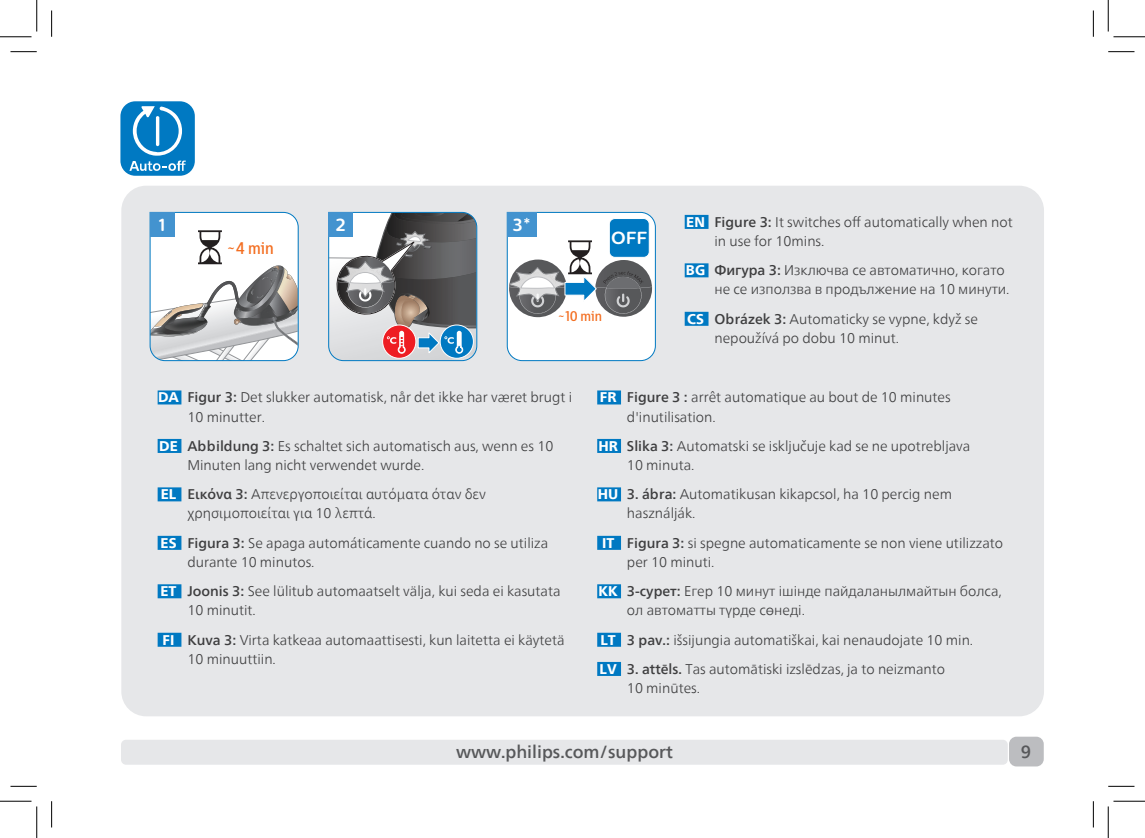
<style>
.page{position:relative;width:1145px;height:838px;background:#fff}
.page>*{position:absolute;margin:0;border:0;box-sizing:border-box;transform-origin:0 0}
.t1{font:500 17.5px "Neue Frutiger World";color:#57585a}
.t2{font:700 17.5px "Centrale Sans Rnd";color:#fff}
.t3{font:500 16.8px "Centrale Sans Cnd";color:#f36e21}
.Figure_7{font:300 14px/19.2px "Neue Frutiger World";color:#3e3e3f}
.t4{font:500 14px "Centrale Sans Cnd";color:#f36e21}
.s1{font-weight:800;color:#fff}
.s2{font-weight:500}
</style>
<div class="page">
<div style="left:1009px;top:736px;width:35px;height:30px;background:#bcbdc0;border-radius:7px"></div>
<div style="left:121px;top:739px;width:887px;height:25px;background:#e6e7e9;border-radius:5px"></div>
<svg style="left:120px;top:101px;width:75px;height:75px;background:#3393ce"></svg>
<div style="left:121px;top:186px;width:923px;height:530px;background:#e6e7e9;border-radius:25px"></div>
<svg style="left:149px;top:212px;width:150px;height:149px;background:#d1d3d5"></svg>
<div style="left:150px;top:212px;width:25px;height:25px;background:#4393cf"></div>
<svg style="left:328px;top:212px;width:150px;height:149px"></svg>
<div style="left:328px;top:212px;width:25px;height:25px;background:#4393cf"></div>
<svg style="left:507px;top:212px;width:149px;height:149px;background:#bfccd5"></svg>
<div style="left:507px;top:212px;width:30px;height:25px;background:#4393cf"></div>
<div style="left:685px;top:215px;width:24px;height:14px;background:#0079c2"></div>
<div style="left:685px;top:263px;width:24px;height:14px;background:#0079c2"></div>
<div style="left:685px;top:312px;width:24px;height:14px;background:#0079c2"></div>
<div style="left:158px;top:390px;width:23px;height:14px;background:#0079c2"></div>
<div style="left:158px;top:439px;width:23px;height:14px;background:#0079c2"></div>
<div style="left:158px;top:487px;width:23px;height:14px;background:#0079c2"></div>
<div style="left:158px;top:535px;width:23px;height:14px;background:#0079c2"></div>
<div style="left:158px;top:584px;width:23px;height:14px;background:#0079c2"></div>
<div style="left:158px;top:632px;width:23px;height:14px;background:#0079c2"></div>
<div style="left:597px;top:390px;width:24px;height:14px;background:#0079c2"></div>
<div style="left:597px;top:439px;width:24px;height:14px;background:#0079c2"></div>
<div style="left:597px;top:487px;width:24px;height:14px;background:#0079c2"></div>
<div style="left:597px;top:535px;width:24px;height:14px;background:#0079c2"></div>
<div style="left:597px;top:584px;width:24px;height:14px;background:#0079c2"></div>
<div style="left:597px;top:632px;width:24px;height:14px;background:#0079c2"></div>
<div style="left:597px;top:662px;width:24px;height:14px;background:#0079c2"></div>
<svg style="left:10px;top:51px;width:27px;height:1px"></svg>
<svg style="left:1108px;top:51px;width:26px;height:1px"></svg>
<svg style="left:10px;top:786px;width:27px;height:1px"></svg>
<svg style="left:1108px;top:786px;width:26px;height:1px"></svg>
<svg style="left:51px;top:10px;width:1px;height:27px"></svg>
<svg style="left:51px;top:801px;width:1px;height:26px"></svg>
<svg style="left:1093px;top:10px;width:1px;height:27px"></svg>
<svg style="left:1093px;top:801px;width:1px;height:26px"></svg>
<hr style="left:0;top:36px;width:32px;height:1px;background:#000">
<hr style="left:1113px;top:36px;width:32px;height:1px;background:#000">
<hr style="left:0;top:800px;width:32px;height:1px;background:#000">
<hr style="left:1113px;top:800px;width:32px;height:1px;background:#000">
<hr style="left:36px;top:0;width:1px;height:31px;background:#000">
<hr style="left:36px;top:806px;width:1px;height:31px;background:#000">
<hr style="left:1108px;top:0;width:1px;height:31px;background:#000">
<hr style="left:1108px;top:806px;width:1px;height:31px;background:#000">
<p class="t2" style="left:159px;top:214px;width:9px">1</p>
<p class="t2" style="left:336px;top:214px;width:12px">2</p>
<p class="t3" style="left:227px;top:237px;width:49px">~4 min</p>
<p class="t2" style="left:513px;top:214px;width:20px">3*</p>
<p class="Figure_7" style="left:714px;top:212px;width:300px;text-indent:-28px"><span class="s1">EN</span> <span class="s2">Figure 3:</span> It switches off automatically when not in use for 10mins.</p>
<p class="Figure_7" style="left:714px;top:261px;width:297px;text-indent:-29px"><span class="s1">BG</span> <span class="s2">Фигура 3:</span> Изключва се автоматично, когато не се използва в продължение на 10 минути.</p>
<p class="Figure_7" style="left:714px;top:309px;width:265px;text-indent:-27px"><span class="s1">CS</span> <span class="s2">Obrázek 3:</span> Automaticky se vypne, když se nepoužívá po dobu 10 minut.</p>
<p class="t2" style="left:611px;top:227px;width:38px">OFF</p>
<p class="t4" style="left:558px;top:307px;width:46px">~10 min</p>
<p class="Figure_7" style="left:187px;top:388px;width:386px;text-indent:-29px"><span class="s1">DA</span> <span class="s2">Figur 3:</span> Det slukker automatisk, når det ikke har været brugt i<br>10 minutter.</p>
<p class="Figure_7" style="left:187px;top:436px;width:368px;text-indent:-28px"><span class="s1">DE</span> <span class="s2">Abbildung 3:</span> Es schaltet sich automatisch aus, wenn es 10<br>Minuten lang nicht verwendet wurde.</p>
<p class="Figure_7" style="left:187px;top:484px;width:300px;text-indent:-27px"><span class="s1">EL</span> <span class="s2">Εικόνα 3:</span> Απενεργοποιείται αυτόματα όταν δεν χρησιμοποιείται για 10 λεπτά.</p>
<p class="Figure_7" style="left:187px;top:533px;width:362px;text-indent:-27px"><span class="s1">ES</span> <span class="s2">Figura 3:</span> Se apaga automáticamente cuando no se utiliza durante 10 minutos.</p>
<p class="Figure_7" style="left:187px;top:581px;width:375px;text-indent:-27px"><span class="s1">ET</span> <span class="s2">Joonis 3:</span> See lülitub automaatselt välja, kui seda ei kasutata<br>10 minutit.</p>
<p class="Figure_7" style="left:187px;top:630px;width:379px;text-indent:-25px"><span class="s1">FI</span> <span class="s2">Kuva 3:</span> Virta katkeaa automaattisesti, kun laitetta ei käytetä<br>10 minuuttiin.</p>
<p class="Figure_7" style="left:627px;top:388px;width:325px;text-indent:-27px"><span class="s1">FR</span> <span class="s2">Figure 3 :</span> arrêt automatique au bout de 10 minutes d'inutilisation.</p>
<p class="Figure_7" style="left:627px;top:436px;width:345px;text-indent:-29px"><span class="s1">HR</span> <span class="s2">Slika 3:</span> Automatski se isključuje kad se ne upotrebljava<br>10 minuta.</p>
<p class="Figure_7" style="left:627px;top:484px;width:327px;text-indent:-29px"><span class="s1">HU</span> <span class="s2">3. ábra:</span> Automatikusan kikapcsol, ha 10 percig nem használják.</p>
<p class="Figure_7" style="left:627px;top:533px;width:378px;text-indent:-25px"><span class="s1">IT</span> <span class="s2">Figura 3:</span> si spegne automaticamente se non viene utilizzato per 10 minuti.</p>
<p class="Figure_7" style="left:627px;top:581px;width:376px;text-indent:-29px"><span class="s1">KK</span> <span class="s2">3-сурет:</span> Егер 10 минут ішінде пайдаланылмайтын болса, ол автоматты түрде сөнеді.</p>
<p class="Figure_7" style="left:600px;top:630px;width:374px"><span class="s1">LT</span> <span class="s2">3 pav.:</span> išsijungia automatiškai, kai nenaudojate 10 min.</p>
<p class="Figure_7" style="left:627px;top:659px;width:320px;text-indent:-27px"><span class="s1">LV</span> <span class="s2">3. attēls.</span> Tas automātiski izslēdzas, ja to neizmanto<br>10 minūtes.</p>
<p class="t1" style="left:456px;top:737px;width:218px">www.philips.com/support</p>
<p class="t1" style="left:1021px;top:737px;width:12px">9</p>
</div>
